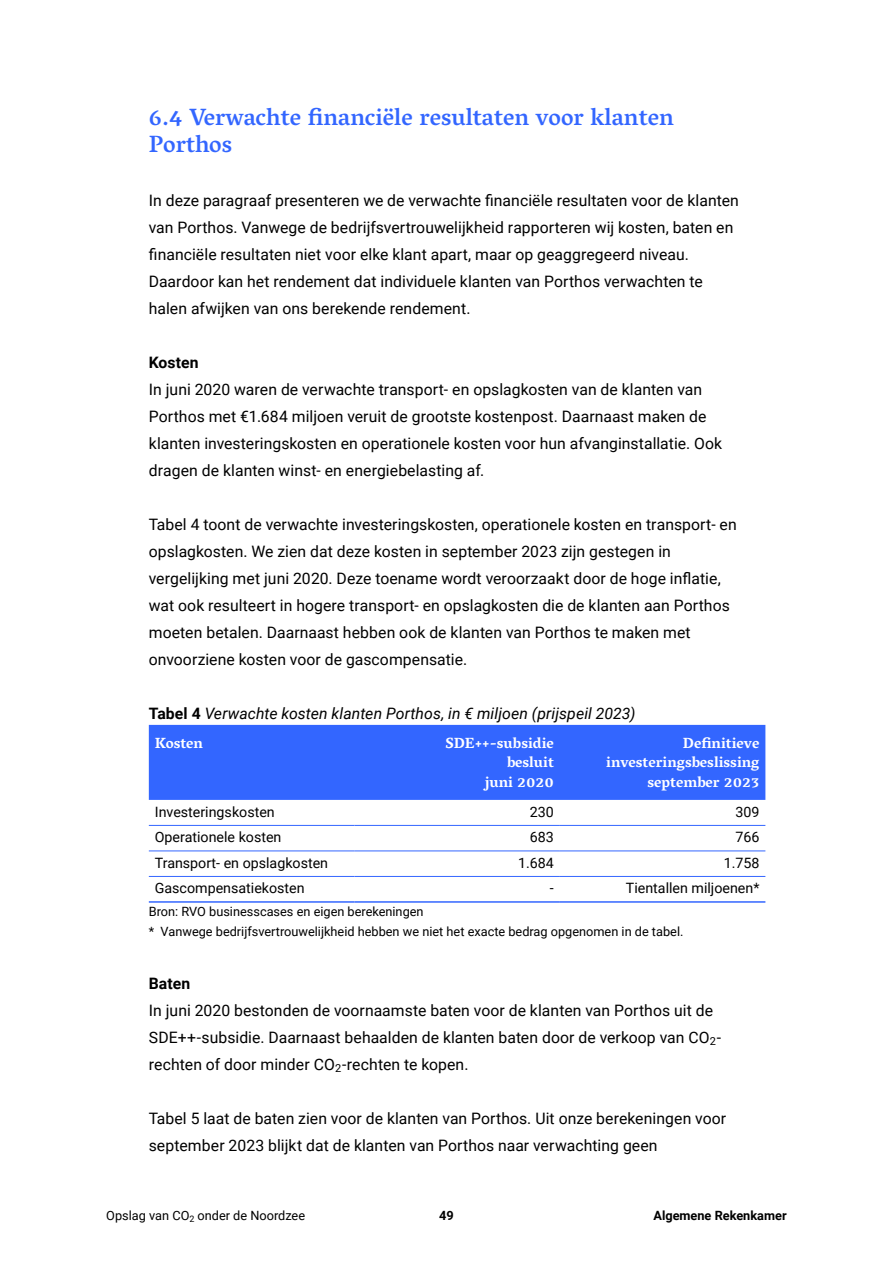
<style>
.page{position:relative;width:893px;height:1263px;background:#fff}
.page>*{position:absolute;margin:0;border:0;box-sizing:border-box;transform-origin:0 0}
.AR_02_Paragraaf__h2{font:500 24px/27px "Vesper Libre";color:#36f}
.AR_02_Broodtekst{font:15.75px/27px "Roboto";letter-spacing:.005em;color:#000}
.AR_02_Figuur_Kop_en_nr___figuurtitel_is_{font:italic 15.75px "Roboto";letter-spacing:.005em;color:#000}
.AR_02_Tussenkop__h3{font:700 15.75px "Roboto";letter-spacing:.005em;color:#000}
.AR_02_Tabel_Header__zie_tabelstijlen_en_{font:700 15px/19.5px "Vesper Libre";color:#fff;text-align:right}
.AR_02_Tabel_Broodtekst{font:14.25px "Roboto";color:#000}
.AR_02_Tabel_Onderschrift{font:12.75px "Roboto";color:#000}
.t1{font:700 12.75px "Roboto";color:#000}
.s1{font-weight:700;font-style:normal}
</style>
<div class="page">
<div style="left:149px;top:725px;width:616px;height:75px;background:#36f"></div>
<hr style="left:149px;top:825px;width:205px;height:1px;background:#36f">
<hr style="left:354px;top:825px;width:206px;height:1px;background:#36f">
<hr style="left:560px;top:825px;width:205px;height:1px;background:#36f">
<hr style="left:149px;top:850px;width:205px;height:1px;background:#36f">
<hr style="left:354px;top:850px;width:206px;height:1px;background:#36f">
<hr style="left:560px;top:850px;width:205px;height:1px;background:#36f">
<hr style="left:149px;top:876px;width:205px;height:1px;background:#36f">
<hr style="left:354px;top:876px;width:206px;height:1px;background:#36f">
<hr style="left:560px;top:876px;width:205px;height:1px;background:#36f">
<hr style="left:149px;top:901px;width:205px;height:2px;background:#36f">
<hr style="left:354px;top:901px;width:206px;height:2px;background:#36f">
<hr style="left:560px;top:901px;width:205px;height:2px;background:#36f">
<h2 class="AR_02_Paragraaf__h2" style="left:149px;top:103px;width:526px">6.4 Verwachte financiële resultaten voor klanten<br>Porthos</h2>
<p class="AR_02_Broodtekst" style="left:149px;top:186px;width:592px">In deze paragraaf presenteren we de verwachte financiële resultaten voor de klanten van Porthos. Vanwege de bedrijfsvertrouwelijkheid rapporteren wij kosten, baten en financiële resultaten niet voor elke klant apart, maar op geaggregeerd niveau.<br>Daardoor kan het rendement dat individuele klanten van Porthos verwachten te halen afwijken van ons berekende rendement.</p>
<h3 class="AR_02_Tussenkop__h3" style="left:149px;top:351px;width:51px">Kosten</h3>
<p class="AR_02_Broodtekst" style="left:149px;top:375px;width:575px">In juni 2020 waren de verwachte transport- en opslagkosten van de klanten van Porthos met €1.684 miljoen veruit de grootste kostenpost. Daarnaast maken de klanten investeringskosten en operationele kosten voor hun afvanginstallatie. Ook dragen de klanten winst- en energiebelasting af.</p>
<p class="AR_02_Broodtekst" style="left:149px;top:510px;width:589px">Tabel 4 toont de verwachte investeringskosten, operationele kosten en transport- en opslagkosten. We zien dat deze kosten in september 2023 zijn gestegen in vergelijking met juni 2020. Deze toename wordt veroorzaakt door de hoge inflatie, wat ook resulteert in hogere transport- en opslagkosten die de klanten aan Porthos moeten betalen. Daarnaast hebben ook de klanten van Porthos te maken met onvoorziene kosten voor de gascompensatie.</p>
<h4 class="AR_02_Figuur_Kop_en_nr___figuurtitel_is_" style="left:149px;top:702px;width:488px"><span class="s1">Tabel 4</span> Verwachte kosten klanten Porthos, in € miljoen (prijspeil 2023)</h4>
<p class="AR_02_Tabel_Header__zie_tabelstijlen_en_" style="left:155px;top:733px;width:50px">Kosten</p>
<p class="AR_02_Tabel_Header__zie_tabelstijlen_en_" style="left:445px;top:733px;width:110px">SDE++-subsidie</p>
<p class="AR_02_Tabel_Header__zie_tabelstijlen_en_" style="left:507px;top:752px;width:48px">besluit</p>
<p class="AR_02_Tabel_Header__zie_tabelstijlen_en_" style="left:485px;top:772px;width:70px">juni 2020</p>
<p class="AR_02_Tabel_Header__zie_tabelstijlen_en_" style="left:606px;top:733px;width:155px">Definitieve investeringsbeslissing</p>
<p class="AR_02_Tabel_Header__zie_tabelstijlen_en_" style="left:647px;top:772px;width:113px">september 2023</p>
<p class="AR_02_Tabel_Broodtekst" style="left:155px;top:801px;width:121px">Investeringskosten</p>
<p class="AR_02_Tabel_Broodtekst" style="left:530px;top:801px;width:26px">230</p>
<p class="AR_02_Tabel_Broodtekst" style="left:735px;top:801px;width:26px">309</p>
<p class="AR_02_Tabel_Broodtekst" style="left:155px;top:827px;width:128px">Operationele kosten</p>
<p class="AR_02_Tabel_Broodtekst" style="left:530px;top:827px;width:26px">683</p>
<p class="AR_02_Tabel_Broodtekst" style="left:735px;top:827px;width:26px">766</p>
<p class="AR_02_Tabel_Broodtekst" style="left:155px;top:852px;width:175px">Transport- en opslagkosten</p>
<p class="AR_02_Tabel_Broodtekst" style="left:518px;top:852px;width:37px">1.684</p>
<p class="AR_02_Tabel_Broodtekst" style="left:724px;top:852px;width:37px">1.758</p>
<p class="AR_02_Tabel_Broodtekst" style="left:155px;top:878px;width:151px">Gascompensatiekosten</p>
<p class="AR_02_Tabel_Broodtekst" style="left:550px;top:878px;width:5px">-</p>
<p class="AR_02_Tabel_Broodtekst" style="left:626px;top:878px;width:135px">Tientallen miljoenen*</p>
<p class="AR_02_Tabel_Onderschrift" style="left:149px;top:903px;width:276px">Bron: RVO businesscases en eigen berekeningen</p>
<p class="AR_02_Tabel_Onderschrift" style="left:149px;top:922px;width:536px">* Vanwege bedrijfsvertrouwelijkheid hebben we niet het exacte bedrag opgenomen in de tabel.</p>
<h3 class="AR_02_Tussenkop__h3" style="left:149px;top:972px;width:43px">Baten</h3>
<p class="AR_02_Broodtekst" style="left:149px;top:996px;width:574px">In juni 2020 bestonden de voornaamste baten voor de klanten van Porthos uit de<br>SDE++-subsidie. Daarnaast behaalden de klanten baten door de verkoop van CO<sub>2</sub>- rechten of door minder CO<sub>2</sub>-rechten te kopen.</p>
<p class="AR_02_Broodtekst" style="left:149px;top:1104px;width:579px">Tabel 5 laat de baten zien voor de klanten van Porthos. Uit onze berekeningen voor september 2023 blijkt dat de klanten van Porthos naar verwachting geen</p>
<p class="AR_02_Tabel_Onderschrift" style="left:106px;top:1207px;width:200px">Opslag van CO<sub>2</sub> onder de Noordzee</p>
<p class="t1" style="left:439px;top:1207px;width:16px">49</p>
<p class="t1" style="left:653px;top:1207px;width:135px">Algemene Rekenkamer</p>
</div>
